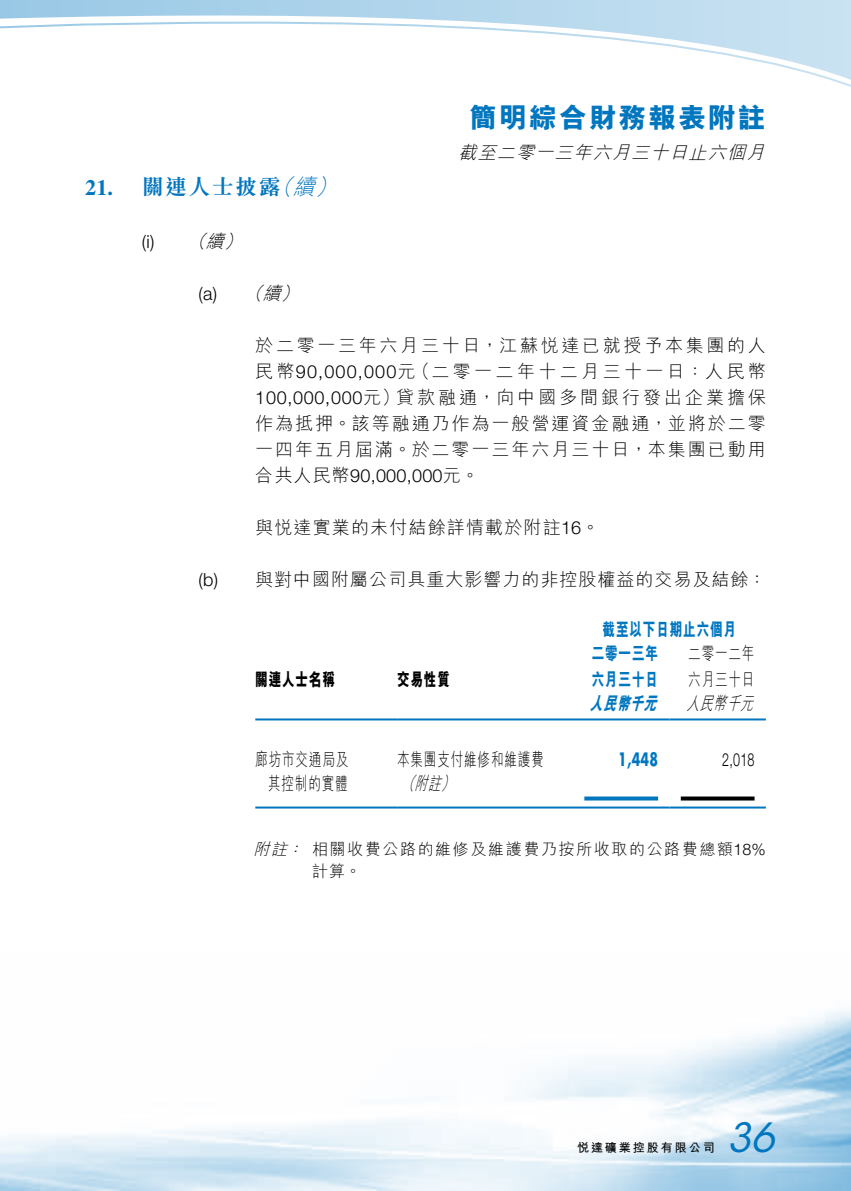
<style>
.page{position:relative;width:851px;height:1191px;background:#fff}
.page>*{position:absolute;margin:0;border:0;box-sizing:border-box;transform-origin:0 0}
.t1{font:italic 40px "ITC Avant Garde Std";color:#0076bf}
.t2{font:800 28px "M Hei HK";letter-spacing:.065em;color:#0076bf}
._03_Subhead_1{font:700 22px "M Sung HK";letter-spacing:.06em;color:#0076bf}
._03_Subhead_1-2{font:italic 300 22px "M Hei HK";color:#0076bf}
._03_Subhead_1-3{font:700 22px "Times LT Std";color:#0076bf}
._01_Body_Text{font:300 18px/26px "M Hei HK";letter-spacing:.11em;color:#000}
._01_Body_Text-2{font:300 18px/26px "M Hei HK";letter-spacing:.15em;color:#000;text-align:right}
._01_Body_Text-3{font:300 18px/26px "M Hei HK";letter-spacing:.165em;color:#000}
._01_Body_Text-4{font:300 18px "M Hei HK";letter-spacing:.055em;color:#000}
._01_Body_Text-5{font:italic 300 18px "M Hei HK";color:#000}
._01_Body_Text-6{font:800 18px "M Hei HK";letter-spacing:.065em;color:#0076bf;scale:.7 1}
._01_Body_Text-7{font:300 18px "M Hei HK";letter-spacing:.065em;color:#000}
._01_Body_Text-8{font:300 18px "M Hei HK";letter-spacing:.065em;color:#000;scale:.7 1}
._01_Body_Text-9{font:300 18px "M Hei HK";letter-spacing:.11em;color:#000;scale:.7 1}
._01_Body_Text-10{font:800 18px "M Hei HK";letter-spacing:.065em;color:#000;scale:.7 1}
._01_Body_Text-11{font:300 18px "Helvetica Neue LT Std";color:#000}
._01_Body_Text-12{font:italic 300 18px "M Hei HK";color:#000;scale:.7 1}
._01_Body_Text-13{font:italic 800 18px "M Hei HK";color:#0076bf;scale:.7 1}
._01_Body_Text-14{font:300 18px "Helvetica Neue LT Std";color:#000;scale:.7 1}
._01_Body_Text-15{font:700 18px "Futura Std";color:#0076bf;scale:.7 1}
._02_Notes_Text{font:300 16px "M Hei HK";letter-spacing:.1em;color:#000}
._02_Notes_Text-2{font:italic 300 16px "M Hei HK";color:#000}
.t3{font:700 12px "M Hei HK";letter-spacing:.165em;color:#000}
.s1{font-family:"Helvetica Neue LT Std"}
.s2{font-style:italic}
</style>
<div class="page">
<img style="left:1px;top:1010px;width:849px;height:181px">
<svg style="left:1px;top:0;width:849px;height:87px"></svg>
<img style="left:0;top:953px;width:1px;height:238px">
<svg style="left:0;top:0;width:1px;height:29px"></svg>
<hr style="left:255px;top:718px;width:142px;height:2px;background:#0076bf">
<hr style="left:397px;top:718px;width:176px;height:2px;background:#0076bf">
<hr style="left:573px;top:718px;width:96px;height:2px;background:#0076bf">
<hr style="left:669px;top:718px;width:96px;height:2px;background:#0076bf">
<svg style="left:584px;top:796px;width:74px;height:4px"></svg>
<svg style="left:680px;top:796px;width:74px;height:4px"></svg>
<hr style="left:255px;top:806px;width:142px;height:2px;background:#0076bf">
<hr style="left:397px;top:806px;width:176px;height:2px;background:#0076bf">
<hr style="left:573px;top:806px;width:96px;height:2px;background:#0076bf">
<hr style="left:669px;top:806px;width:96px;height:2px;background:#0076bf">
<p class="_03_Subhead_1-3" style="left:85px;top:175px;width:30px">21.</p>
<p class="_03_Subhead_1-2" style="left:293px;top:176px;width:29px">續</p>
<p class="_03_Subhead_1-2" style="left:270px;top:176px;width:29px">（</p>
<p class="_03_Subhead_1-2" style="left:315px;top:176px;width:29px">(</p>
<p class="_03_Subhead_1" style="left:142px;top:176px;width:140px">關連人士披露</p>
<p class="_01_Body_Text-5" style="left:206px;top:232px;width:24px">續</p>
<p class="_01_Body_Text-11" style="left:142px;top:230px;width:14px">i( )</p>
<p class="_01_Body_Text-5" style="left:188px;top:232px;width:24px">（</p>
<p class="_01_Body_Text-5" style="left:224px;top:232px;width:24px">(</p>
<h2 class="t2" style="left:469px;top:103px;width:298px">簡明綜合財務報表附註</h2>
<p class="_01_Body_Text-5" style="left:458px;top:143px;width:312px">截至二零一三年六月三十日止六個月</p>
<p class="_01_Body_Text-5" style="left:263px;top:284px;width:24px">續</p>
<p class="_01_Body_Text-11" style="left:198px;top:282px;width:20px">a( )</p>
<p class="_01_Body_Text-5" style="left:244px;top:284px;width:24px">（</p>
<p class="_01_Body_Text-2" style="left:255px;top:332px;width:512px">於二零一三年六月三十日，江蘇悅達已就授予本集團的人（二零一二年十二月三十一日：人民幣</p>
<p class="_01_Body_Text-5" style="left:281px;top:284px;width:24px">(</p>
<p class="_01_Body_Text-3" style="left:396px;top:358px;width:371px;text-indent:-141px">民幣<span class="s1">90,000,000</span>元<br>貸款融通，向中國多間銀行發出企業擔保</p>
<p class="_01_Body_Text" style="left:255px;top:384px;width:512px"><span class="s1">100,000,000</span>元）<br>作為抵押。該等融通乃作為一般營運資金融通，並將於二零一四年五月屆滿。於二零一三年六月三十日，本集團已動用合共人民幣<span class="s1">90,000,000</span>元。</p>
<p class="_01_Body_Text-7" style="left:255px;top:518px;width:346px">與悅達實業的未付結餘詳情載於附註<span class="s1">16</span>。</p>
<p class="_01_Body_Text-4" style="left:255px;top:570px;width:512px">與對中國附屬公司具重大影響力的非控股權益的交易及結餘：</p>
<p class="_01_Body_Text-11" style="left:198px;top:568px;width:21px">)b(</p>
<p class="_01_Body_Text-10" style="left:255px;top:670px;width:115px">關連人士名稱</p>
<p class="_01_Body_Text-8" style="left:255px;top:750px;width:134px">廊坊市交通局及</p>
<p class="_01_Body_Text-9" style="left:268px;top:774px;width:115px">其控制的實體</p>
<p class="_01_Body_Text-10" style="left:397px;top:670px;width:77px">交易性質</p>
<p class="_01_Body_Text-8" style="left:397px;top:750px;width:211px">本集團支付維修和維護費</p>
<p class="_01_Body_Text-12" style="left:440px;top:774px;width:26px">(</p>
<p class="_01_Body_Text-12" style="left:401px;top:774px;width:26px">（</p>
<p class="_01_Body_Text-12" style="left:414px;top:774px;width:45px">附註</p>
<p class="_01_Body_Text-6" style="left:602px;top:620px;width:192px">截至以下日期止六個月</p>
<p class="_01_Body_Text-6" style="left:591px;top:644px;width:96px">二零一三年</p>
<p class="_01_Body_Text-6" style="left:591px;top:670px;width:96px">六月三十日</p>
<p class="_01_Body_Text-13" style="left:590px;top:694px;width:103px">人民幣千元</p>
<p class="_01_Body_Text-15" style="left:618px;top:747px;width:58px">1,448</p>
<p class="_01_Body_Text-9" style="left:688px;top:644px;width:96px">二零一二年</p>
<p class="_01_Body_Text-9" style="left:688px;top:670px;width:96px">六月三十日</p>
<p class="_01_Body_Text-12" style="left:686px;top:694px;width:103px">人民幣千元</p>
<p class="_01_Body_Text-14" style="left:722px;top:749px;width:48px">2,018</p>
<p class="_02_Notes_Text-2" style="left:253px;top:840px;width:39px">附註</p>
<p class="_02_Notes_Text" style="left:287px;top:840px;width:480px"><span class="s2">：</span>相關收費公路的維修及維護費乃按所收取的公路費總額<span class="s1">18%</span></p>
<p class="_02_Notes_Text" style="left:312px;top:862px;width:51px">計算。</p>
<p class="t3" style="left:577px;top:1138px;width:139px">悅達礦業控股有限公司</p>
<h1 class="t1" style="left:727px;top:1113px;width:48px">36</h1>
</div>
